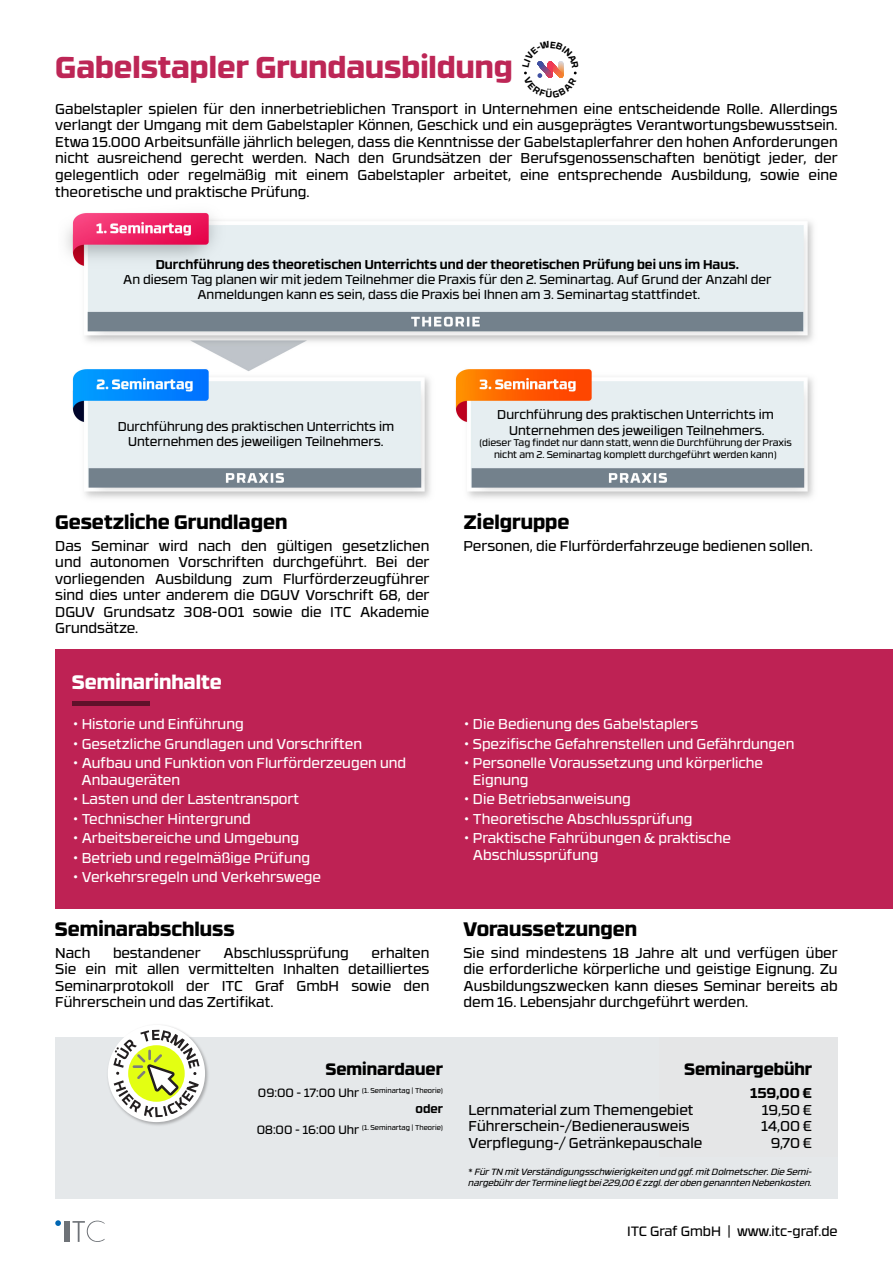
<style>
.page{position:relative;width:893px;height:1263px;background:#fff}
.page>*{position:absolute;margin:0;border:0;box-sizing:border-box;transform-origin:0 0}
.Title_33pt{font:800 30px "RB No 3.1";color:#bd2656}
.Paragraph_Style_1{font:800 19.5px "RB No 3.1";color:#000}
.Paragraph_Style_1-2{font:800 19.5px "RB No 3.1";color:#fff}
.Paragraph_Style_1-3{font:800 16.5px "RB No 3.1";color:#000}
.Basic_font{font:14.25px/16.5px "RB No 3.1";color:#000;text-align:justify}
.Basic_font-2{font:14.25px/16.5px "RB No 3.1";color:#fff}
.t1{font:700 14.25px "RB No 3.1";color:#000}
.t2{font:13.5px "RB No 3.1";color:#000}
.Paragraph_Style_1-4{font:12.75px "RB No 3.1";color:#000}
.Paragraph_Style_1-5{font:700 12.75px "RB No 3.1";color:#000}
.t3{font:700 12px "RB No 3.1";color:#000}
.Paragraph_Style_1-6{font:9.75px/11.7px "RB No 3.1";color:#000;text-align:center}
.Paragraph_Style_1-7{font:italic 9px/10.8px "RB No 3.1";color:#000}
.t4{font:7.05px "RB No 3.1";color:#000}
.s1{font-size:12px}
.s2{font-weight:700;font-style:normal}
</style>
<div class="page">
<div style="left:55px;top:1037px;width:783px;height:162px;background:#e5e8ea"></div>
<img style="left:66px;top:212px;width:748px;height:286px">
<div style="left:55px;top:649px;width:838px;height:260px;background:#be2254"></div>
<hr style="left:72px;top:702px;width:78px;height:4px;background:#5f112a">
<img style="left:108px;top:1025px;width:100px;height:101px">
<div style="left:108px;top:1025px;width:97px;height:97px;background:#fff;border-radius:50%"></div>
<svg style="left:113px;top:1030px;width:86px;height:87px"></svg>
<svg style="left:73px;top:1220px;width:32px;height:22px"></svg>
<div style="left:64px;top:1221px;width:6px;height:21px;background:#6e7277"></div>
<svg style="left:55px;top:1220px;width:6px;height:6px"></svg>
<svg style="left:524px;top:61px;width:53px;height:17px"></svg>
<p class="Title_33pt" style="left:55px;top:42px;width:459px">Gabelstapler Grundausbildung</p>
<p class="Basic_font" style="left:55px;top:100px;width:784px">Gabelstapler spielen für den innerbetrieblichen Transport in Unternehmen eine entscheidende Rolle. Allerdings verlangt der Umgang mit dem Gabelstapler Können, Geschick und ein ausgeprägtes Verantwortungsbewusstsein.<br>Etwa 15.000 Arbeitsunfälle jährlich belegen, dass die Kenntnisse der Gabelstaplerfahrer den hohen Anforderungen nicht ausreichend gerecht werden. Nach den Grundsätzen der Berufsgenossenschaften benötigt jeder, der gelegentlich oder regelmäßig mit einem Gabelstapler arbeitet, eine entsprechende Ausbildung, sowie eine theoretische und praktische Prüfung.</p>
<p class="Paragraph_Style_1-5" style="left:156px;top:254px;width:585px">Durchführung des theoretischen Unterrichts und der theoretischen Prüfung bei uns im Haus.</p>
<p class="Paragraph_Style_1-4" style="left:123px;top:270px;width:650px">An diesem Tag planen wir mit jedem Teilnehmer die Praxis für den 2. Seminartag. Auf Grund der Anzahl der</p>
<p class="Paragraph_Style_1-4" style="left:197px;top:285px;width:504px">Anmeldungen kann es sein, dass die Praxis bei Ihnen am 3. Seminartag stattfindet.</p>
<p class="Paragraph_Style_1-4" style="left:118px;top:417px;width:278px">Durchführung des praktischen Unterrichts im</p>
<p class="Paragraph_Style_1-4" style="left:128px;top:432px;width:257px">Unternehmen des jeweiligen Teilnehmers.</p>
<p class="Paragraph_Style_1-4" style="left:497px;top:405px;width:278px">Durchführung des praktischen Unterrichts im</p>
<p class="Paragraph_Style_1-4" style="left:509px;top:420px;width:257px">Unternehmen des jeweiligen Teilnehmers.</p>
<p class="Paragraph_Style_1-6" style="left:479px;top:436px;width:314px">(dieser Tag findet nur dann statt, wenn die Durchführung der Praxis nicht am 2. Seminartag komplett durchgeführt werden kann)</p>
<p class="Paragraph_Style_1" style="left:55px;top:506px;width:234px">Gesetzliche Grundlagen</p>
<p class="Paragraph_Style_1" style="left:463px;top:506px;width:107px">Zielgruppe</p>
<p class="Basic_font" style="left:55px;top:537px;width:376px">Das Seminar wird nach den gültigen gesetzlichen und autonomen Vorschriften durchgeführt. Bei der vorliegenden Ausbildung zum Flurförderzeugführer sind dies unter anderem die DGUV Vorschrift 68, der DGUV Grundsatz 308-001 sowie die ITC Akademie Grundsätze.</p>
<p class="Basic_font" style="left:463px;top:537px;width:351px">Personen, die Flurförderfahrzeuge bedienen sollen.</p>
<p class="Paragraph_Style_1-2" style="left:72px;top:666px;width:151px">Seminarinhalte</p>
<p class="Basic_font-2" style="left:73px;top:715px;width:172px">• Historie und Einführung</p>
<p class="Basic_font-2" style="left:73px;top:734px;width:291px">• Gesetzliche Grundlagen und Vorschriften</p>
<p class="Basic_font-2" style="left:82px;top:754px;width:326px;text-indent:-9px">• Aufbau und Funktion von Flurförderzeugen und<br>Anbaugeräten</p>
<p class="Basic_font-2" style="left:73px;top:790px;width:228px">• Lasten und der Lastentransport</p>
<p class="Basic_font-2" style="left:73px;top:809px;width:180px">• Technischer Hintergrund</p>
<p class="Basic_font-2" style="left:73px;top:829px;width:228px">• Arbeitsbereiche und Umgebung</p>
<p class="Basic_font-2" style="left:73px;top:848px;width:239px">• Betrieb und regelmäßige Prüfung</p>
<p class="Basic_font-2" style="left:73px;top:868px;width:250px">• Verkehrsregeln und Verkehrswege</p>
<p class="Basic_font-2" style="left:464px;top:715px;width:236px">• Die Bedienung des Gabelstaplers</p>
<p class="Basic_font-2" style="left:464px;top:734px;width:332px">• Spezifische Gefahrenstellen und Gefährdungen</p>
<p class="Basic_font-2" style="left:473px;top:754px;width:292px;text-indent:-9px">• Personelle Voraussetzung und körperliche<br>Eignung</p>
<p class="Basic_font-2" style="left:464px;top:790px;width:168px">• Die Betriebsanweisung</p>
<p class="Basic_font-2" style="left:464px;top:809px;width:230px">• Theoretische Abschlussprüfung</p>
<p class="Basic_font-2" style="left:473px;top:829px;width:260px;text-indent:-9px">• Praktische Fahrübungen &amp; praktische<br>Abschlussprüfung</p>
<p class="Paragraph_Style_1" style="left:55px;top:913px;width:181px">Seminarabschluss</p>
<p class="Paragraph_Style_1" style="left:463px;top:913px;width:175px">Voraussetzungen</p>
<p class="Basic_font" style="left:55px;top:943px;width:37px">Nach</p>
<p class="Basic_font" style="left:113px;top:943px;width:89px">bestandener</p>
<p class="Basic_font" style="left:223px;top:943px;width:127px">Abschlussprüfung</p>
<p class="Basic_font" style="left:55px;top:943px;width:376px;text-indent:316px">erhalten Sie ein mit allen vermittelten Inhalten detailliertes Seminarprotokoll der ITC Graf GmbH sowie den Führerschein und das Zertifikat.</p>
<p class="Basic_font" style="left:463px;top:943px;width:376px">Sie sind mindestens 18 Jahre alt und verfügen über die erforderliche körperliche und geistige Eignung. Zu Ausbildungszwecken kann dieses Seminar bereits ab dem 16. Lebensjahr durchgeführt werden.</p>
<p class="Paragraph_Style_1-3" style="left:326px;top:1056px;width:119px">Seminardauer</p>
<p class="t4" style="left:258px;top:1085px;width:187px"><span class="s1">09:00 - 17:00 Uhr</span> (1. Seminartag | Theorie)</p>
<p class="t3" style="left:415px;top:1099px;width:29px">oder</p>
<p class="t4" style="left:257px;top:1122px;width:188px"><span class="s1">08:00 - 16:00 Uhr</span> (1. Seminartag | Theorie)</p>
<p class="Paragraph_Style_1-3" style="left:684px;top:1056px;width:129px">Seminargebühr</p>
<p class="Basic_font" style="left:469px;top:1100px;width:226px">Lernmaterial zum Themengebiet</p>
<p class="Basic_font" style="left:469px;top:1117px;width:223px">Führerschein-/Bedienerausweis</p>
<p class="Basic_font" style="left:469px;top:1133px;width:235px">Verpflegung-/ Getränkepauschale</p>
<p class="t1" style="left:750px;top:1082px;width:63px">159,00 €</p>
<p class="Basic_font" style="left:762px;top:1100px;width:52px">19,50 €</p>
<p class="Basic_font" style="left:761px;top:1117px;width:52px">14,00 €</p>
<p class="Basic_font" style="left:771px;top:1133px;width:43px">9,70 €</p>
<p class="Paragraph_Style_1-7" style="left:469px;top:1166px;width:345px"><span class="s2">*</span> Für TN mit Verständigungsschwierigkeiten und ggf. mit Dolmetscher. Die Semi&shy;nargebühr der Termine liegt bei 229,00 € zzgl. der oben genannten Nebenkosten.</p>
<p class="t2" style="left:627px;top:1221px;width:212px">ITC Graf GmbH | www.itc-graf.de</p>
</div>
